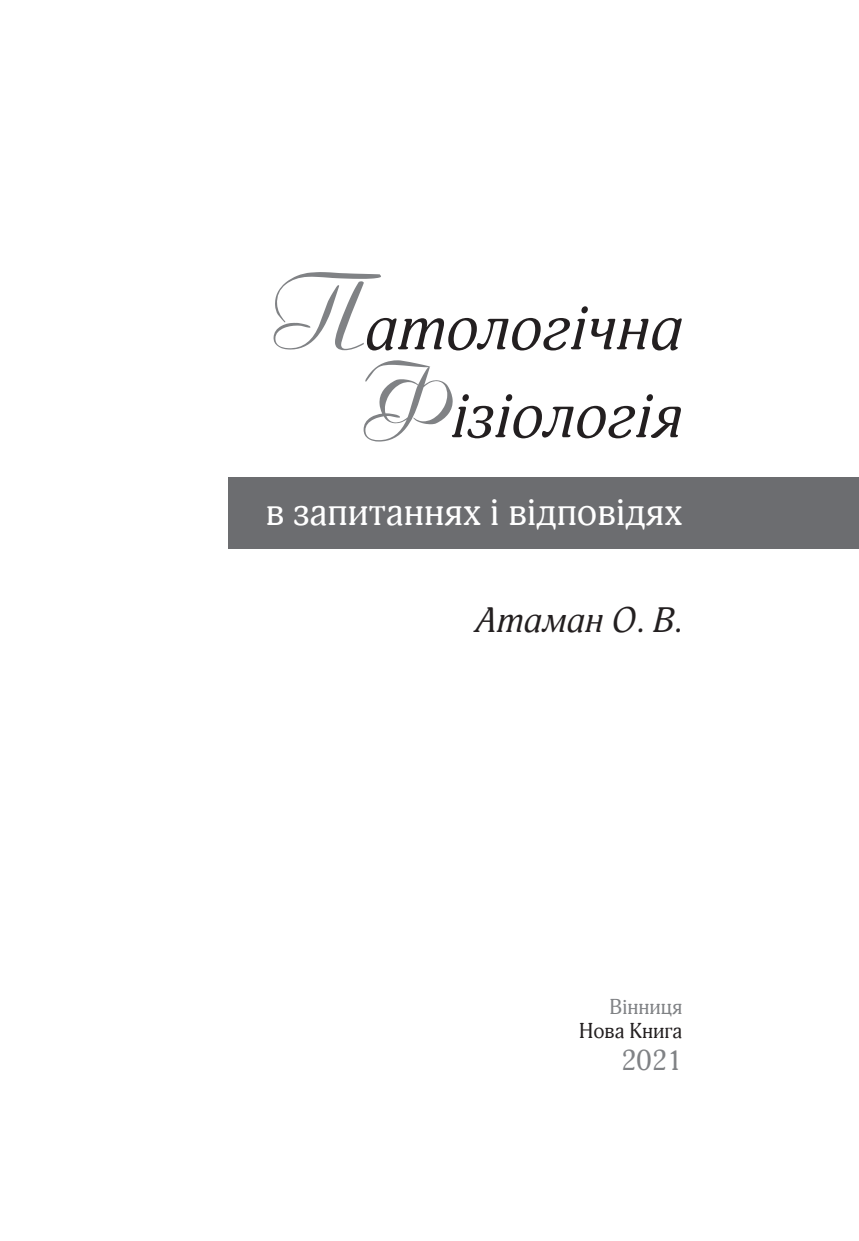
<style>
.page{position:relative;width:859px;height:1241px;background:#fff}
.page>*{position:absolute;margin:0;border:0;box-sizing:border-box;transform-origin:0 0}
.t1{font:italic 62.82px "Adonis C";color:#231f20}
.t2{font:38.5px "Adonis C";color:#fff}
.t3{font:italic 35px "Adonis C";color:#231f20}
.t4{font:28px "Adonis C";color:#808285}
.t5{font:21px "Adonis C";color:#231f20}
.t6{font:21px "Adonis C";color:#808285}
.s1{font-family:"Ariston";font-style:normal;font-size:107.62px;color:#808285}
</style>
<div class="page">
<div style="left:228px;top:477px;width:630px;height:71px;background:#6c6d70"></div>
<h1 class="t1" style="left:267px;top:291px;width:417px"><span class="s1">П</span>атологічна</h1>
<h1 class="t1" style="left:356px;top:379px;width:328px"><span class="s1">Ф</span>ізіологія</h1>
<p class="t2" style="left:266px;top:489px;width:418px">в запитаннях і відповідях</p>
<p class="t3" style="left:475px;top:599px;width:208px">Атаман О. В.</p>
<p class="t6" style="left:609px;top:994px;width:74px">Вінниця</p>
<p class="t5" style="left:579px;top:1018px;width:105px">Нова Книга</p>
<p class="t4" style="left:621px;top:1044px;width:63px">2021</p>
</div>
